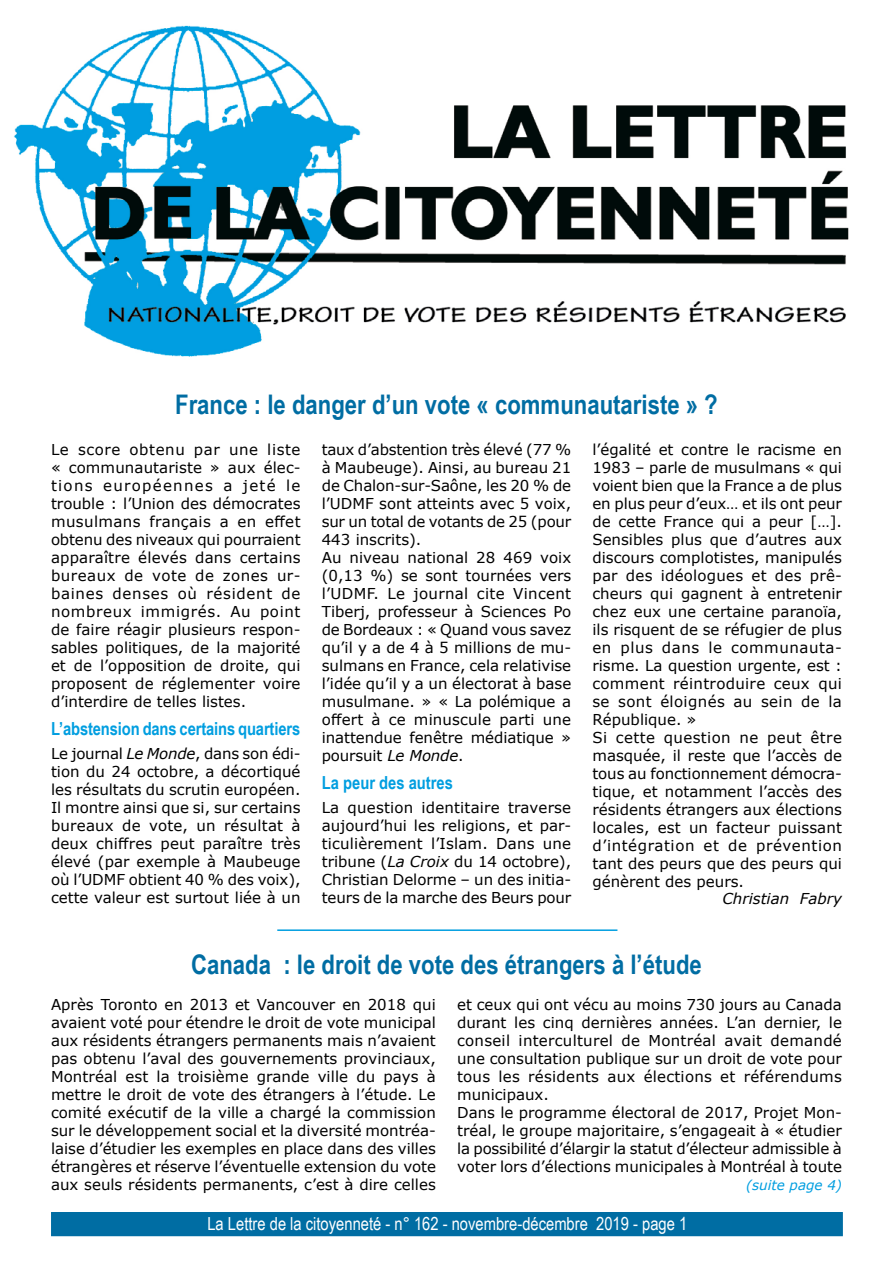
<style>
.page{position:relative;width:893px;height:1263px;background:#fff}
.page>*{position:absolute;margin:0;border:0;box-sizing:border-box;transform-origin:0 0}
.t1{font:700 27px "Arial Narrow";color:#006da3}
.t2{font:18px "Arial Narrow";color:#fff}
.t3{font:700 18px "Arial Narrow";letter-spacing:-.005em;color:#009ee0}
.t4{font:15px/18px "Verdana";color:#000;text-align:justify}
.t5{font:italic 15px "Verdana";color:#000}
.t6{font:italic 13.5px "Verdana";color:#009ee0}
.s1{font-style:italic}
</style>
<div class="page">
<div style="left:51px;top:1212px;width:792px;height:24px;background:#006da3"></div>
<img style="left:14px;top:25px;width:835px;height:332px">
<hr style="left:277px;top:929px;width:340px;height:2px;background:#009ee0">
<h1 class="t1" style="left:175px;top:384px;width:544px">France : le danger d’un vote « communautariste » ?</h1>
<p class="t4" style="left:51px;top:440px;width:251px">Le score obtenu par une liste « communautariste » aux élec&shy;tions européennes a jeté le trouble : l’Union des démocrates musulmans français a en effet obtenu des niveaux qui pourraient apparaître élevés dans certains bureaux de vote de zones ur&shy;baines denses où résident de nombreux immigrés. Au point de faire réagir plusieurs respon&shy;sables politiques, de la majorité et de l’opposition de droite, qui proposent de réglementer voire d’interdire de telles listes.</p>
<p class="t3" style="left:51px;top:715px;width:251px">L’abstension dans certains quartiers</p>
<p class="t4" style="left:51px;top:745px;width:251px">Le journal <span class="s1">Le Monde</span>, dans son édi&shy;tion du 24 octobre, a décortiqué les résultats du scrutin européen.<br>Il montre ainsi que si, sur certains bureaux de vote, un résultat à deux chiffres peut paraître très élevé (par exemple à Maubeuge où l’UDMF obtient 40 % des voix), cette valeur est surtout liée à un</p>
<p class="t4" style="left:322px;top:440px;width:251px;text-align:left">taux d’abstention très élevé (77 % à Maubeuge). Ainsi, au bureau 21 de Chalon-sur-Saône, les 20 % de l’UDMF sont atteints avec 5 voix, sur un total de votants de 25 (pour<br>443 inscrits).<br>Au niveau national 28 469 voix (0,13 %) se sont tournées vers l’UDMF. Le journal cite Vincent<br>Tiberj, professeur à Sciences Po de Bordeaux : « Quand vous savez qu’il y a de 4 à 5 millions de mu&shy;sulmans en France, cela relativise l’idée qu’il y a un électorat à base musulmane. » « La polémique a offert à ce minuscule parti une inattendue fenêtre médiatique » poursuit <span class="s1">Le Monde</span>.</p>
<p class="t3" style="left:322px;top:769px;width:133px">La peur des autres</p>
<p class="t4" style="left:322px;top:799px;width:251px">La question identitaire traverse aujourd’hui les religions, et par&shy;ticulièrement l’Islam. Dans une tribune (<span class="s1">La Croix</span> du 14 octobre), Christian Delorme – un des initia&shy;teurs de la marche des Beurs pour</p>
<p class="t4" style="left:592px;top:440px;width:251px;text-align:left">l’égalité et contre le racisme en<br>1983 – parle de musulmans « qui voient bien que la France a de plus en plus peur d’eux… et ils ont peur de cette France qui a peur […].<br>Sensibles plus que d’autres aux discours complotistes, manipulés par des idéologues et des prê&shy;cheurs qui gagnent à entretenir chez eux une certaine paranoïa, ils risquent de se réfugier de plus en plus dans le communauta&shy;risme. La question urgente, est : comment réintroduire ceux qui se sont éloignés au sein de la<br>République. »<br>Si cette question ne peut être masquée, il reste que l’accès de tous au fonctionnement démocra&shy;tique, et notamment l’accès des résidents étrangers aux élections locales, est un facteur puissant d’intégration et de prévention tant des peurs que des peurs qui génèrent des peurs.</p>
<p class="t5" style="left:722px;top:888px;width:121px">Christian Fabry</p>
<h1 class="t1" style="left:191px;top:944px;width:512px">Canada : le droit de vote des étrangers à l’étude</h1>
<p class="t4" style="left:457px;top:995px;width:386px;text-align:left">et ceux qui ont vécu au moins 730 jours au Canada durant les cinq dernières années. L’an dernier, le conseil interculturel de Montréal avait demandé une consultation publique sur un droit de vote pour tous les résidents aux élections et référendums municipaux.<br>Dans le programme électoral de 2017, Projet Mon&shy;tréal, le groupe majoritaire, s’engageait à « étudier la possibilité d’élargir la statut d’électeur admissible à voter lors d’élections municipales à Montréal à toute</p>
<p class="t4" style="left:51px;top:995px;width:386px">Après Toronto en 2013 et Vancouver en 2018 qui avaient voté pour étendre le droit de vote municipal aux résidents étrangers permanents mais n’avaient pas obtenu l’aval des gouvernements provinciaux, Montréal est la troisième grande ville du pays à mettre le droit de vote des étrangers à l’étude. Le comité exécutif de la ville a chargé la commission sur le développement social et la diversité montréa&shy;laise d’étudier les exemples en place dans des villes étrangères et réserve l’éventuelle extension du vote aux seuls résidents permanents, c’est à dire celles</p>
<p class="t6" style="left:746px;top:1176px;width:97px">(suite page 4)</p>
<p class="t2" style="left:207px;top:1211px;width:481px">La Lettre de la citoyenneté - n° 162 - novembre-décembre 2019 - page 1</p>
</div>
